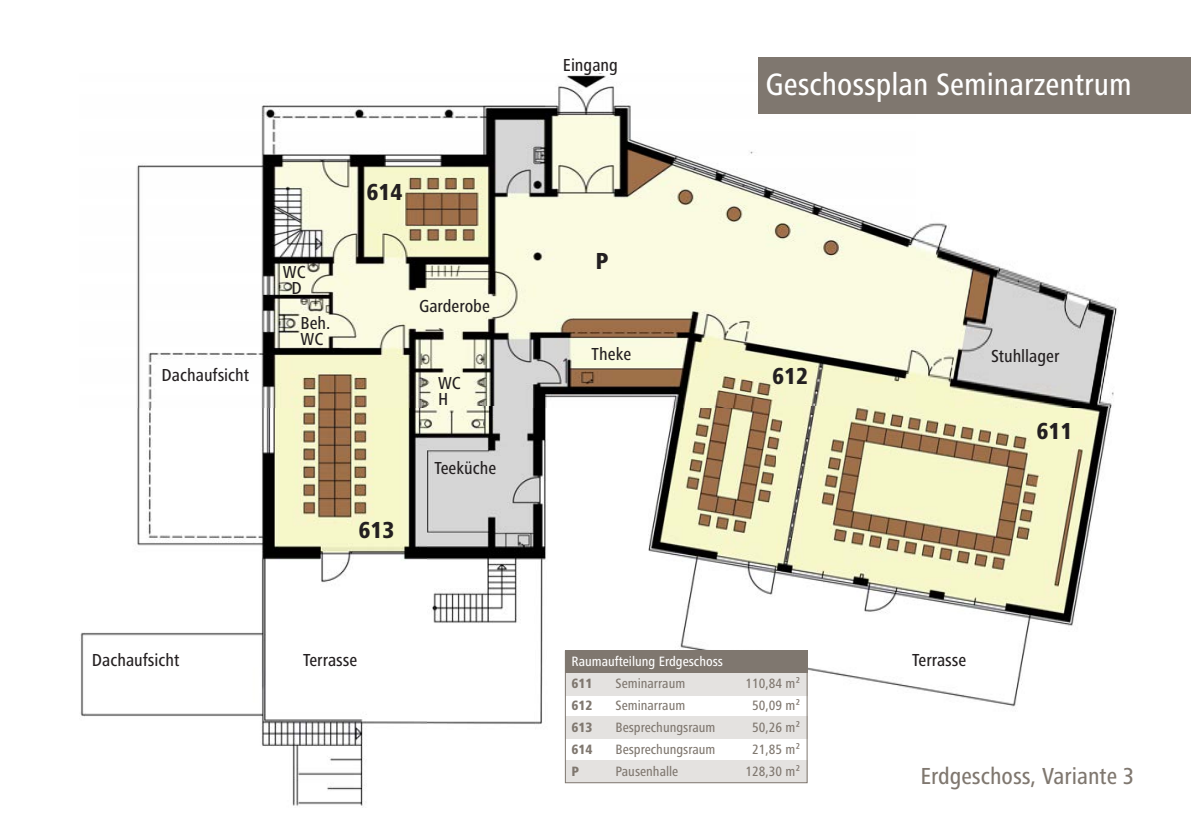
<style>
.page{position:relative;width:1191px;height:840px;background:#fff}
.page>*{position:absolute;margin:0;border:0;box-sizing:border-box;transform-origin:0 0}
.t1{font:500 condensed 32px "Frutiger Next Pro";color:#fff}
.t2{font:500 condensed 24px "Frutiger Next Pro";color:#7f776f}
.t3{font:800 condensed 24px "Frutiger Next Pro";color:#231f20}
.t4{font:500 condensed 18px/16px "Frutiger Next Pro";color:#231f20}
.t5{font:500 condensed 14px "Frutiger Next Pro";color:#7f776f}
.t6{font:500 condensed 14px "Frutiger Next Pro";color:#fff}
.t7{font:800 condensed 14px "Frutiger Next Pro";color:#7f776f}
</style>
<div class="page">
<img style="left:80px;top:73px;width:1045px;height:733px">
<div style="left:565px;top:691px;width:242px;height:80px;background:#fff"></div>
<div style="left:565px;top:672px;width:242px;height:23px;background:#e4e2e0"></div>
<div style="left:565px;top:649px;width:242px;height:23px;background:#7f776f"></div>
<div style="left:565px;top:715px;width:242px;height:23px;background:#e4e2e0"></div>
<div style="left:565px;top:760px;width:242px;height:22px;background:#e4e2e0"></div>
<div style="left:565px;top:650px;width:242px;height:132px;border:1px solid #7f776f"></div>
<div style="left:759px;top:57px;width:432px;height:56px;background:#7f776f"></div>
<p class="t4" style="left:162px;top:367px;width:89px">Dachaufsicht</p>
<p class="t4" style="left:283px;top:263px;width:24px;text-align:center">WC<br>D</p>
<p class="t4" style="left:300px;top:314px;width:31px">Beh.<br>WC</p>
<h2 class="t3" style="left:366px;top:178px;width:38px">614</h2>
<h2 class="t3" style="left:358px;top:516px;width:38px">613</h2>
<p class="t4" style="left:419px;top:298px;width:72px">Garderobe</p>
<p class="t4" style="left:438px;top:375px;width:24px">WC<br>H</p>
<p class="t4" style="left:434px;top:459px;width:63px">Teeküche</p>
<p class="t4" style="left:563px;top:57px;width:57px">Eingang</p>
<h2 class="t3" style="left:595px;top:247px;width:14px">P</h2>
<p class="t4" style="left:591px;top:346px;width:41px">Theke</p>
<h1 class="t1" style="left:765px;top:66px;width:368px">Geschossplan Seminarzentrum</h1>
<h2 class="t3" style="left:772px;top:362px;width:38px">612</h2>
<p class="t4" style="left:991px;top:348px;width:70px">Stuhllager</p>
<h2 class="t3" style="left:1036px;top:417px;width:38px">611</h2>
<p class="t4" style="left:92px;top:651px;width:89px">Dachaufsicht</p>
<p class="t4" style="left:303px;top:651px;width:56px">Terrasse</p>
<p class="t4" style="left:912px;top:651px;width:56px">Terrasse</p>
<p class="t6" style="left:571px;top:652px;width:153px">Raumaufteilung Erdgeschoss</p>
<p class="t7" style="left:571px;top:675px;width:23px">611</p>
<p class="t5" style="left:615px;top:675px;width:71px">Seminarraum</p>
<p class="t5" style="left:745px;top:675px;width:56px">110,84 m²</p>
<p class="t7" style="left:571px;top:697px;width:23px">612</p>
<p class="t5" style="left:615px;top:697px;width:71px">Seminarraum</p>
<p class="t5" style="left:752px;top:697px;width:50px">50,09 m²</p>
<p class="t7" style="left:571px;top:719px;width:23px">613</p>
<p class="t5" style="left:615px;top:719px;width:101px">Besprechungsraum</p>
<p class="t5" style="left:752px;top:719px;width:50px">50,26 m²</p>
<p class="t7" style="left:571px;top:741px;width:23px">614</p>
<p class="t5" style="left:615px;top:741px;width:101px">Besprechungsraum</p>
<p class="t5" style="left:752px;top:741px;width:50px">21,85 m²</p>
<p class="t7" style="left:571px;top:763px;width:9px">P</p>
<p class="t5" style="left:615px;top:763px;width:64px">Pausenhalle</p>
<p class="t5" style="left:745px;top:763px;width:56px">128,30 m²</p>
<h2 class="t2" style="left:920px;top:761px;width:215px">Erdgeschoss, Variante 3</h2>
</div>
